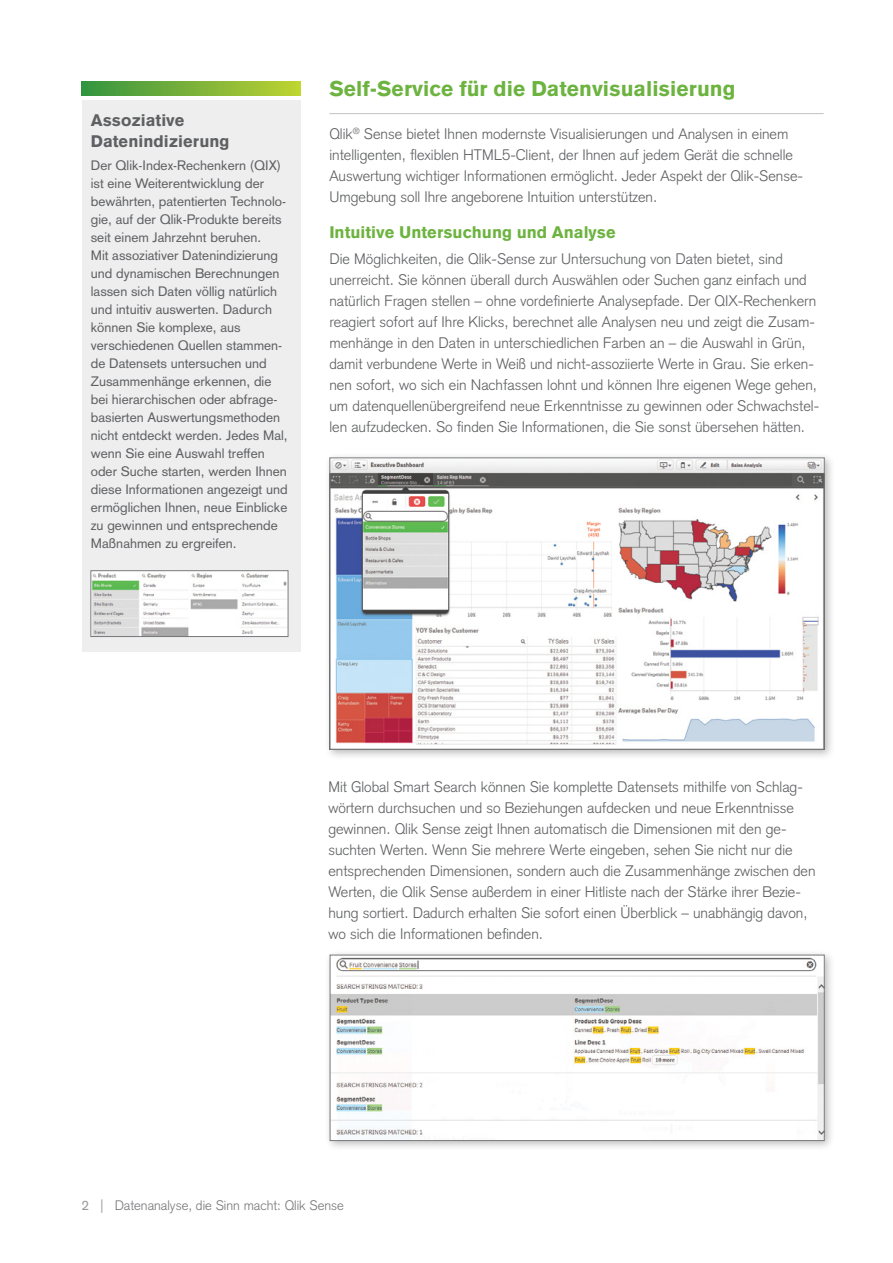
<style>
.page{position:relative;width:893px;height:1263px;background:#fff}
.page>*{position:absolute;margin:0;border:0;box-sizing:border-box;transform-origin:0 0}
.Body_Heading{font:900 21px "Basic Commercial LT Pro";color:#6cb33f}
.Body_Sub_Heading{font:900 16.5px "Basic Commercial LT Pro";color:#6cb33f}
.Sidebar-MainHeading{font:900 16.5px/21px "Basic Commercial LT Pro";color:#5f6062}
.Body_Copy{font:300 15px/21px "Basic Commercial LT Pro";color:#5f6062}
.Sidebar-BodyCopy{font:13.5px/18px "Basic Commercial LT Pro";color:#5f6062}
.PageTitle-PageNumber{font:300 13.5px "Basic Commercial LT Pro";color:#77787b}
.s1{font-weight:400;color:#999b9e}
</style>
<div class="page">
<div style="left:82px;top:101px;width:218px;height:551px;background:#eeeeef"></div>
<svg style="left:82px;top:82px;width:218px;height:13px;background:#79b239"></svg>
<hr style="left:329px;top:113px;width:494px;height:1px;background:#c0c2c4">
<div style="left:324px;top:452px;width:512px;height:309px;background:#000;opacity:.27"></div>
<img style="left:331px;top:459px;width:492px;height:289px">
<div style="left:329px;top:457px;width:496px;height:293px;border:1px solid #77787b"></div>
<div style="left:324px;top:949px;width:511px;height:202px;background:#000;opacity:.27"></div>
<img style="left:332px;top:957px;width:491px;height:182px">
<div style="left:330px;top:955px;width:495px;height:186px;border:1px solid #77787b"></div>
<img style="left:92px;top:572px;width:194px;height:63px">
<div style="left:90px;top:570px;width:198px;height:67px;border:1px solid #77787b"></div>
<p class="Sidebar-MainHeading" style="left:91px;top:109px;width:140px">Assoziative<br>Datenindizierung</p>
<p class="Sidebar-BodyCopy" style="left:91px;top:156px;width:198px">Der Qlik-Index-Rechenkern (QIX) ist eine Weiterentwicklung der bewährten, patentierten Technolo&shy;gie, auf der Qlik-Produkte bereits seit einem Jahrzehnt beruhen.<br>Mit assoziativer Datenindizierung und dynamischen Berechnungen lassen sich Daten völlig natürlich und intuitiv auswerten. Dadurch können Sie komplexe, aus verschiedenen Quellen stammen&shy;de Datensets untersuchen und<br>Zusammenhänge erkennen, die bei hierarchischen oder abfrage&shy;basierten Auswertungsmethoden nicht entdeckt werden. Jedes Mal, wenn Sie eine Auswahl treffen oder Suche starten, werden Ihnen diese Informationen angezeigt und ermöglichen Ihnen, neue Einblicke zu gewinnen und entsprechende<br>Maßnahmen zu ergreifen.</p>
<p class="Body_Heading" style="left:329px;top:76px;width:408px">Self-Service für die Datenvisualisierung</p>
<p class="Body_Copy" style="left:329px;top:123px;width:475px">Qlik<sup>®</sup> Sense bietet Ihnen modernste Visualisierungen und Analysen in einem intelligenten, flexiblen HTML5-Client, der Ihnen auf jedem Gerät die schnelle Auswertung wichtiger Informationen ermöglicht. Jeder Aspekt der Qlik-Sense-Umgebung soll Ihre angeborene Intuition unterstützen.</p>
<p class="Body_Sub_Heading" style="left:329px;top:222px;width:288px">Intuitive Untersuchung und Analyse</p>
<p class="Body_Copy" style="left:329px;top:248px;width:491px">Die Möglichkeiten, die Qlik-Sense zur Untersuchung von Daten bietet, sind unerreicht. Sie können überall durch Auswählen oder Suchen ganz einfach und natürlich Fragen stellen – ohne vordefinierte Analysepfade. Der QIX-Rechenkern reagiert sofort auf Ihre Klicks, berechnet alle Analysen neu und zeigt die Zusam&shy;menhänge in den Daten in unterschiedlichen Farben an – die Auswahl in Grün, damit verbundene Werte in Weiß und nicht-assoziierte Werte in Grau. Sie erken&shy;nen sofort, wo sich ein Nachfassen lohnt und können Ihre eigenen Wege gehen, um datenquellenübergreifend neue Erkenntnisse zu gewinnen oder Schwachstel&shy;len aufzudecken. So finden Sie Informationen, die Sie sonst übersehen hätten.</p>
<p class="Body_Copy" style="left:328px;top:776px;width:489px">Mit Global Smart Search können Sie komplette Datensets mithilfe von Schlag&shy;wörtern durchsuchen und so Beziehungen aufdecken und neue Erkenntnisse gewinnen. Qlik Sense zeigt Ihnen automatisch die Dimensionen mit den ge&shy;suchten Werten. Wenn Sie mehrere Werte eingeben, sehen Sie nicht nur die entsprechenden Dimensionen, sondern auch die Zusammenhänge zwischen den Werten, die Qlik Sense außerdem in einer Hitliste nach der Stärke ihrer Bezie&shy;hung sortiert. Dadurch erhalten Sie sofort einen Überblick – unabhängig davon, wo sich die Informationen befinden.</p>
<p class="PageTitle-PageNumber" style="left:82px;top:1197px;width:264px"><span class="s1">2 |</span> Datenanalyse, die Sinn macht: Qlik Sense</p>
</div>
